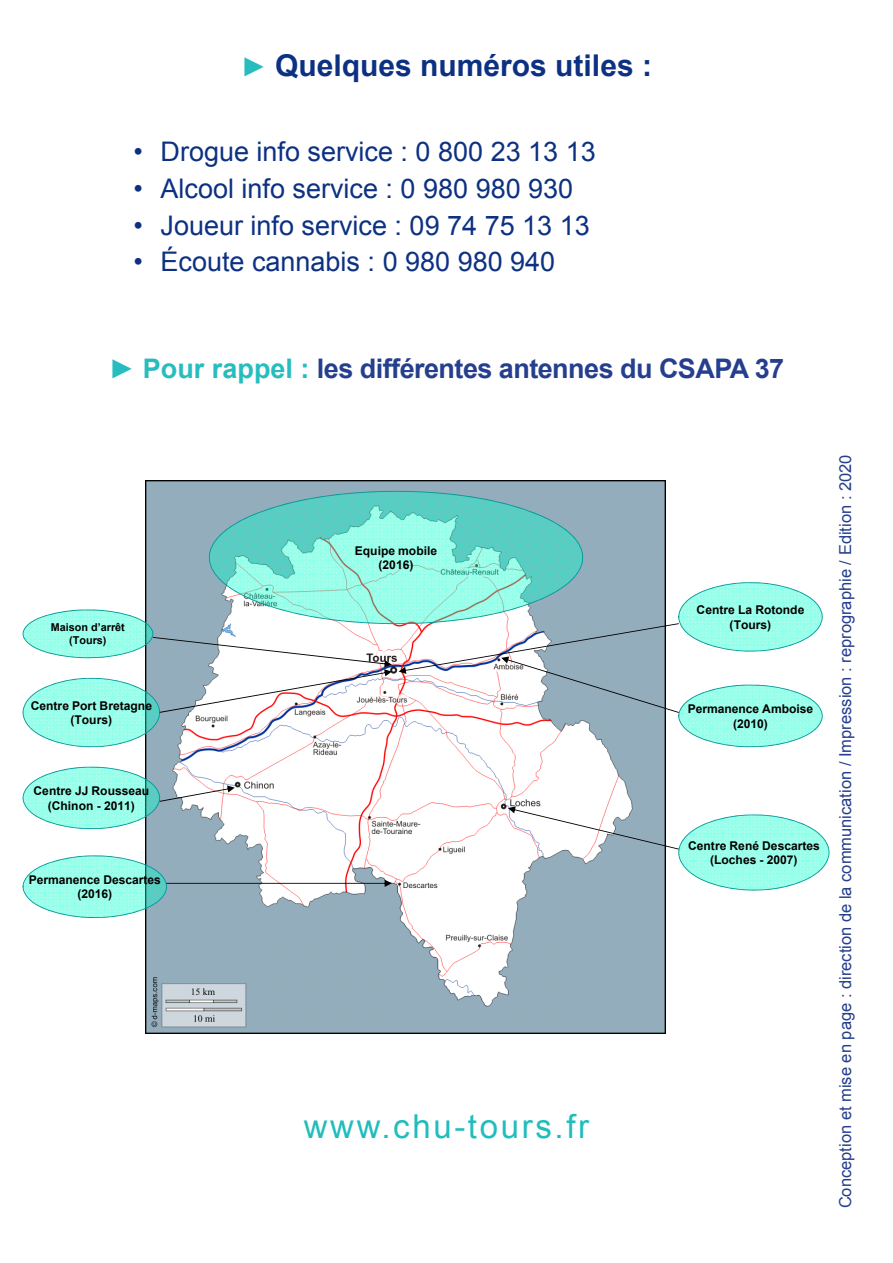
<style>
.page{position:relative;width:893px;height:1263px;background:#fff}
.page>*{position:absolute;margin:0;border:0;box-sizing:border-box;transform-origin:0 0}
.t1{font:33px "Arial";letter-spacing:.08em;color:#21bdbd}
.t2{font:700 30px "Arial";color:#0d3182}
.t3{font:27px "Arial";color:#0d3182}
.t4{font:700 27px "Arial";letter-spacing:-.02em;color:#253f8e}
.t5{font:16.5px "Arial";color:#253f8e}
.t6{font:700 12px/14.4px "Arial";color:#000;text-align:center}
.t7{font:700 10.8px "Arial";color:#000}
.s1{font-size:27px;color:#27bdbe}
.s2{color:#27bdbe}
</style>
<div class="page">
<img style="left:146px;top:480px;width:519px;height:553px">
<svg style="left:23px;top:766px;width:212px;height:64px"></svg>
<svg style="left:23px;top:855px;width:369px;height:64px"></svg>
<svg style="left:508px;top:806px;width:321px;height:85px"></svg>
<svg style="left:23px;top:609px;width:369px;height:139px"></svg>
<svg style="left:399px;top:582px;width:424px;height:166px"></svg>
<svg style="left:209px;top:491px;width:374px;height:133px;background:#84dcd2"></svg>
<p class="t2" style="left:241px;top:45px;width:412px"><span class="s1">►</span> Quelques numéros utiles :</p>
<p class="t3" style="left:134px;top:134px;width:464px">• Drogue info service : 0 800 23 13 13</p>
<p class="t3" style="left:134px;top:171px;width:441px">• Alcool info service : 0 980 980 930</p>
<p class="t3" style="left:134px;top:207px;width:458px">• Joueur info service : 09 74 75 13 13</p>
<p class="t3" style="left:134px;top:244px;width:423px">• Écoute cannabis : 0 980 980 940</p>
<p class="t4" style="left:109px;top:350px;width:677px"><span class="s2">► Pour rappel :</span> les différentes antennes du CSAPA 37</p>
<p class="t6" style="left:355px;top:544px;width:84px">Equipe mobile (2016)</p>
<p class="t6" style="left:697px;top:603px;width:109px">Centre La Rotonde</p>
<p class="t7" style="left:51px;top:620px;width:76px">Maison d’arrêt</p>
<p class="t6" style="left:730px;top:617px;width:43px">(Tours)</p>
<p class="t7" style="left:69px;top:633px;width:39px">(Tours)</p>
<p class="t6" style="left:31px;top:699px;width:123px">Centre Port Bretagne (Tours)</p>
<p class="t6" style="left:34px;top:784px;width:117px">Centre JJ Rousseau (Chinon - 2011)</p>
<p class="t6" style="left:29px;top:873px;width:134px">Permanence Descartes (2016)</p>
<p class="t1" style="left:304px;top:1105px;width:287px">www.chu-tours.fr</p>
<p class="t6" style="left:688px;top:702px;width:127px">Permanence Amboise (2010)</p>
<p class="t6" style="left:688px;top:839px;width:133px">Centre René Descartes (Loches - 2007)</p>
<p class="t5" style="left:834px;top:1208px;width:755px;rotate:-90deg">Conception et mise en page : direction de la communication / Impression : reprographie / Edition : 2020</p>
</div>
